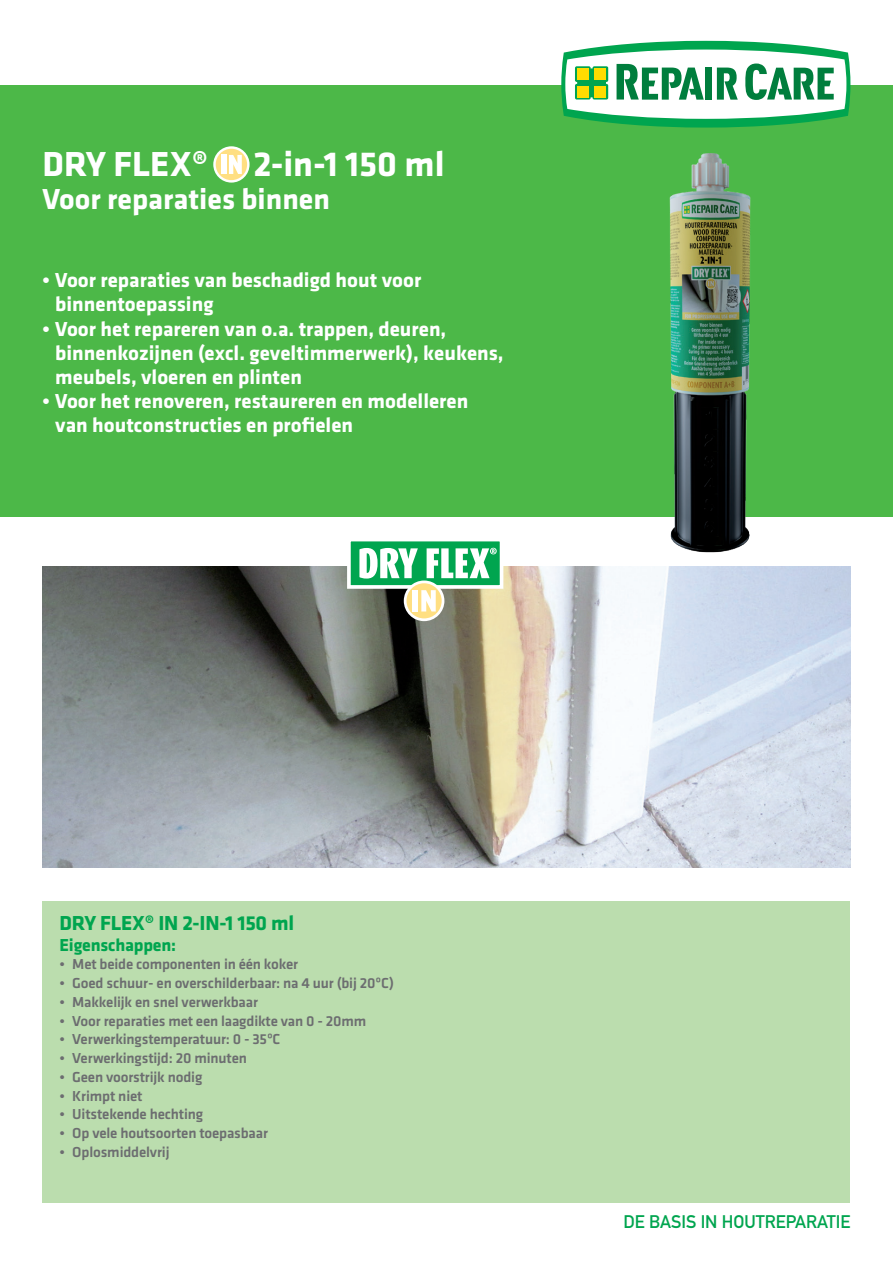
<style>
.page{position:relative;width:893px;height:1263px;background:#fff}
.page>*{position:absolute;margin:0;border:0;box-sizing:border-box;transform-origin:0 0}
.t1{font:700 36px "Klavika";color:#fff}
.t2{font:700 30px "Klavika";color:#fff}
.t3{font:700 21px/24px "Klavika";color:#fff}
.t4{font:700 21px "Klavika";letter-spacing:-.01em;color:#00a54f}
.t5{font:700 18px "DIN Alternate";color:#00a54f}
.t6{font:700 18px "Klavika";letter-spacing:-.01em;color:#00a54f}
.t7{font:500 15px "Klavika";letter-spacing:-.01em;color:#6c6d70}
</style>
<div class="page">
<div style="left:0;top:85px;width:893px;height:432px;background:#4cb848"></div>
<svg style="left:561px;top:41px;width:289px;height:87px"></svg>
<svg style="left:214px;top:148px;width:34px;height:33px"></svg>
<div style="left:213px;top:146px;width:37px;height:37px;border:2px solid #fff;border-radius:50%"></div>
<div style="left:221px;top:155px;width:5px;height:19px;background:#fff"></div>
<svg style="left:229px;top:155px;width:13px;height:19px"></svg>
<img style="left:669px;top:153px;width:82px;height:400px">
<img style="left:43px;top:566px;width:807px;height:302px">
<div style="left:43px;top:901px;width:807px;height:302px;background:#bbddae"></div>
<div style="left:349px;top:540px;width:153px;height:47px;background:#00a54f"></div>
<div style="left:347px;top:538px;width:156px;height:51px;border:4px solid #fff"></div>
<svg style="left:359px;top:548px;width:59px;height:31px"></svg>
<svg style="left:427px;top:548px;width:70px;height:30px"></svg>
<svg style="left:405px;top:582px;width:38px;height:38px"></svg>
<div style="left:404px;top:580px;width:40px;height:41px;border:3px solid #fff;border-radius:50%"></div>
<div style="left:412px;top:590px;width:6px;height:21px;background:#fff"></div>
<svg style="left:421px;top:590px;width:15px;height:21px"></svg>
<h1 class="t1" style="left:43px;top:144px;width:167px">DRY FLEX®</h1>
<h1 class="t1" style="left:253px;top:144px;width:193px">2-in-1 150 ml</h1>
<h2 class="t2" style="left:43px;top:183px;width:289px">Voor reparaties binnen</h2>
<h3 class="t3" style="left:55px;top:269px;width:367px;text-indent:-13px">• Voor reparaties van beschadigd hout voor binnentoepassing</h3>
<h3 class="t3" style="left:55px;top:317px;width:450px;text-indent:-13px">• Voor het repareren van o.a. trappen, deuren, binnenkozijnen (excl. geveltimmerwerk), keukens, meubels, vloeren en plinten</h3>
<h3 class="t3" style="left:55px;top:389px;width:415px;text-indent:-13px">• Voor het renoveren, restaureren en modelleren van houtconstructies en profielen</h3>
<h3 class="t4" style="left:60px;top:911px;width:236px">DRY FLEX® IN 2-IN-1 150 ml</h3>
<p class="t6" style="left:60px;top:935px;width:118px">Eigenschappen:</p>
<p class="t7" style="left:60px;top:956px;width:240px">• Met beide componenten in één koker</p>
<p class="t7" style="left:60px;top:975px;width:336px">• Goed schuur- en overschilderbaar: na 4 uur (bij 20ºC)</p>
<p class="t7" style="left:60px;top:994px;width:200px">• Makkelijk en snel verwerkbaar</p>
<p class="t7" style="left:60px;top:1012px;width:308px">• Voor reparaties met een laagdikte van 0 - 20mm</p>
<p class="t7" style="left:60px;top:1031px;width:222px">• Verwerkingstemperatuur: 0 - 35ºC</p>
<p class="t7" style="left:60px;top:1050px;width:189px">• Verwerkingstijd: 20 minuten</p>
<p class="t7" style="left:60px;top:1069px;width:144px">• Geen voorstrijk nodig</p>
<p class="t7" style="left:60px;top:1087px;width:84px">• Krimpt niet</p>
<p class="t7" style="left:60px;top:1106px;width:145px">• Uitstekende hechting</p>
<p class="t7" style="left:60px;top:1125px;width:210px">• Op vele houtsoorten toepasbaar</p>
<p class="t7" style="left:60px;top:1144px;width:111px">• Oplosmiddelvrij</p>
<p class="t5" style="left:623px;top:1207px;width:229px">DE BASIS IN HOUTREPARATIE</p>
</div>
